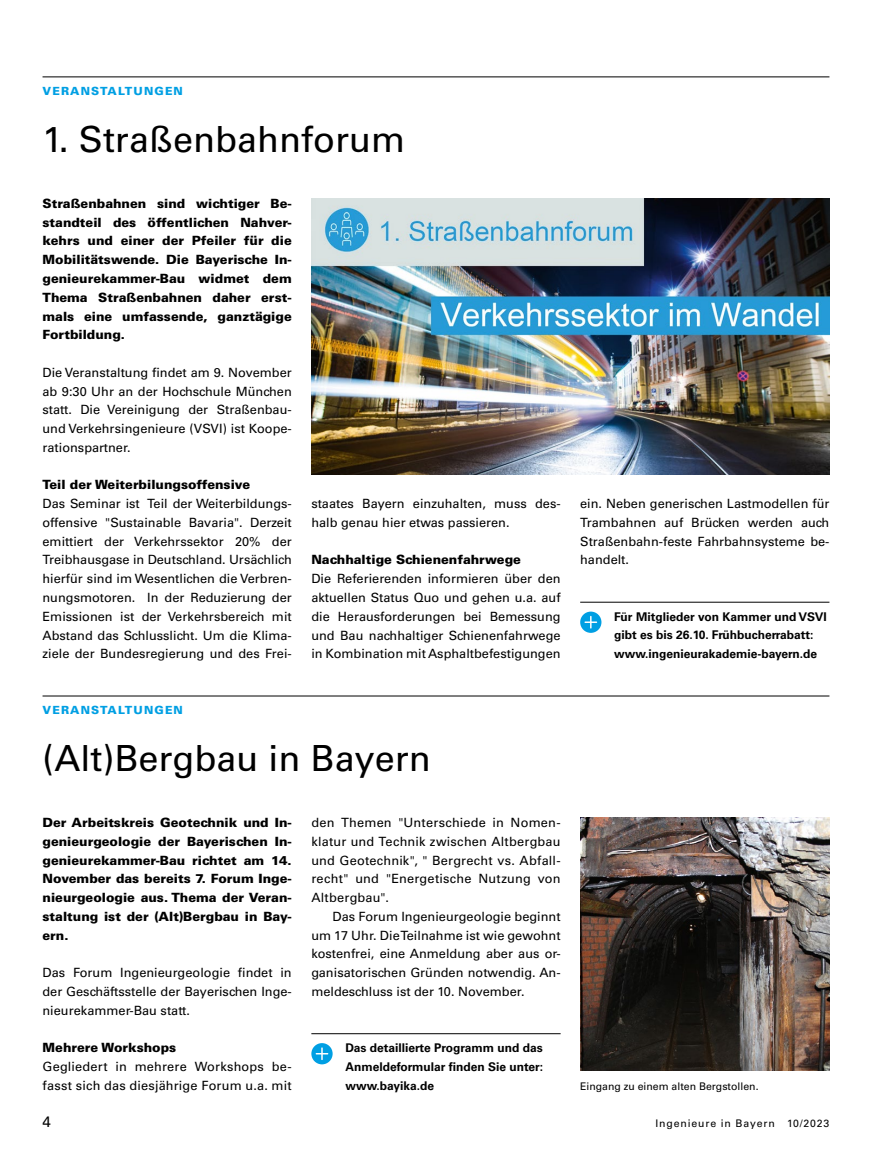
<style>
.page{position:relative;width:872px;height:1170px;background:#fff}
.page>*{position:absolute;margin:0;border:0;box-sizing:border-box;transform-origin:0 0}
.t1{font:36px "Univers LT Std";color:#000}
.t2{font:15px "Univers LT Std";color:#000}
.t3{font:12.75px/18.8px "Univers LT Std";color:#000}
.t4{font:900 12.75px/18.8px "Univers LT Std";color:#000;text-align:justify}
.t5{font:12.75px "Univers LT Std";letter-spacing:.02em;color:#000}
.t6{font:700 12px/18.8px "Univers LT Std";color:#000;text-align:justify}
.t7{font:900 11.25px "Univers LT Std";letter-spacing:.1em;color:#009fe3}
.t8{font:10.5px "Univers LT Std";color:#000}
.t9{font:10.5px "Univers LT Std";letter-spacing:.08em;color:#000}
.s1{font-weight:900}
</style>
<div class="page">
<hr style="left:43px;top:76px;width:786px;height:1px;background:#000">
<hr style="left:43px;top:695px;width:786px;height:1px;background:#000">
<hr style="left:311px;top:1033px;width:249px;height:1px;background:#000">
<hr style="left:580px;top:601px;width:249px;height:1px;background:#000">
<img style="left:311px;top:199px;width:518px;height:275px">
<svg style="left:580px;top:611px;width:21px;height:21px"></svg>
<svg style="left:311px;top:1043px;width:22px;height:21px"></svg>
<img style="left:580px;top:817px;width:249px;height:253px">
<p class="t7" style="left:43px;top:84px;width:142px">VERANSTALTUNGEN</p>
<p class="t1" style="left:43px;top:117px;width:364px">1. Straßenbahnforum</p>
<p class="t4" style="left:43px;top:194px;width:251px">Straßenbahnen sind wichtiger Be&shy;standteil des öffentlichen Nahver&shy;kehrs und einer der Pfeiler für die Mobilitätswende. Die Bayerische In&shy;genieurekammer-Bau widmet dem Thema Straßenbahnen daher erst&shy;mals eine umfassende, ganztägige Fortbildung.</p>
<p class="t3" style="left:43px;top:363px;width:251px;text-align:justify">Die Veranstaltung findet am 9. November ab 9:30 Uhr an der Hochschule München statt. Die Vereinigung der Straßenbau&shy;und Verkehrsingenieure (VSVI) ist Koope&shy;rationspartner.</p>
<p class="t3" style="left:43px;top:475px;width:251px"><span class="s1">Teil der Weiterbilungsoffensive<br></span>Das Seminar ist Teil der Weiterbildungs&shy;offensive "Sustainable Bavaria". Derzeit emittiert der Verkehrssektor 20% der Treibhausgase in Deutschland. Ursächlich hierfür sind im Wesentlichen die Verbren&shy;nungsmotoren. In der Reduzierung der Emissionen ist der Verkehrsbereich mit Abstand das Schlusslicht. Um die Klima&shy;ziele der Bundesregierung und des Frei-</p>
<p class="t7" style="left:43px;top:703px;width:142px">VERANSTALTUNGEN</p>
<p class="t3" style="left:311px;top:494px;width:251px">staates Bayern einzuhalten, muss des&shy;halb genau hier etwas passieren.</p>
<p class="t3" style="left:311px;top:550px;width:251px"><span class="s1">Nachhaltige Schienenfahrwege<br></span>Die Referierenden informieren über den aktuellen Status Quo und gehen u.a. auf die Herausforderungen bei Bemessung und Bau nachhaltiger Schienenfahrwege in Kombination mit Asphaltbefestigungen</p>
<p class="t1" style="left:43px;top:736px;width:390px">(Alt)Bergbau in Bayern</p>
<p class="t4" style="left:43px;top:812px;width:251px">Der Arbeitskreis Geotechnik und In&shy;genieurgeologie der Bayerischen In&shy;genieurekammer-Bau richtet am 14.<br>November das bereits 7. Forum Inge&shy;nieurgeologie aus. Thema der Veran&shy;staltung ist der (Alt)Bergbau in Bay&shy;ern.</p>
<p class="t3" style="left:43px;top:963px;width:251px;text-align:justify">Das Forum Ingenieurgeologie findet in der Geschäftsstelle der Bayerischen Inge&shy;nieurekammer-Bau statt.</p>
<p class="t3" style="left:43px;top:1038px;width:251px"><span class="s1">Mehrere Workshops<br></span>Gegliedert in mehrere Workshops be&shy;fasst sich das diesjährige Forum u.a. mit</p>
<p class="t3" style="left:311px;top:813px;width:251px">den Themen "Unterschiede in Nomen-</p>
<p class="t3" style="left:311px;top:831px;width:251px">klatur und Technik zwischen Altbergbau</p>
<p class="t3" style="left:311px;top:850px;width:251px">und Geotechnik", " Bergrecht vs. Abfall-</p>
<p class="t3" style="left:311px;top:869px;width:251px">recht" und "Energetische Nutzung von</p>
<p class="t5" style="left:311px;top:889px;width:79px">Altbergbau".</p>
<p class="t3" style="left:332px;top:906px;width:229px">Das Forum Ingenieurgeologie beginnt</p>
<p class="t3" style="left:311px;top:925px;width:251px">um 17 Uhr. Die Teilnahme ist wie gewohnt</p>
<p class="t3" style="left:311px;top:944px;width:251px">kostenfrei, eine Anmeldung aber aus or-</p>
<p class="t3" style="left:311px;top:963px;width:251px">ganisatorischen Gründen notwendig. An-</p>
<p class="t3" style="left:311px;top:982px;width:215px">meldeschluss ist der 10. November.</p>
<p class="t6" style="left:345px;top:1038px;width:199px">Das detaillierte Programm und das Anmeldeformular finden Sie unter: www.bayika.de</p>
<p class="t3" style="left:580px;top:494px;width:251px;text-align:justify">ein. Neben generischen Lastmodellen für Trambahnen auf Brücken werden auch Straßenbahn-feste Fahrbahnsysteme be&shy;handelt.</p>
<p class="t6" style="left:614px;top:607px;width:214px;text-align:left">Für Mitglieder von Kammer und VSVI gibt es bis 26.10. Frühbucherrabatt: www.ingenieurakademie-bayern.de</p>
<p class="t8" style="left:580px;top:1079px;width:180px">Eingang zu einem alten Bergstollen.</p>
<p class="t2" style="left:43px;top:1112px;width:10px">4</p>
<p class="t9" style="left:655px;top:1117px;width:175px">Ingenieure in Bayern 10/2023</p>
</div>
